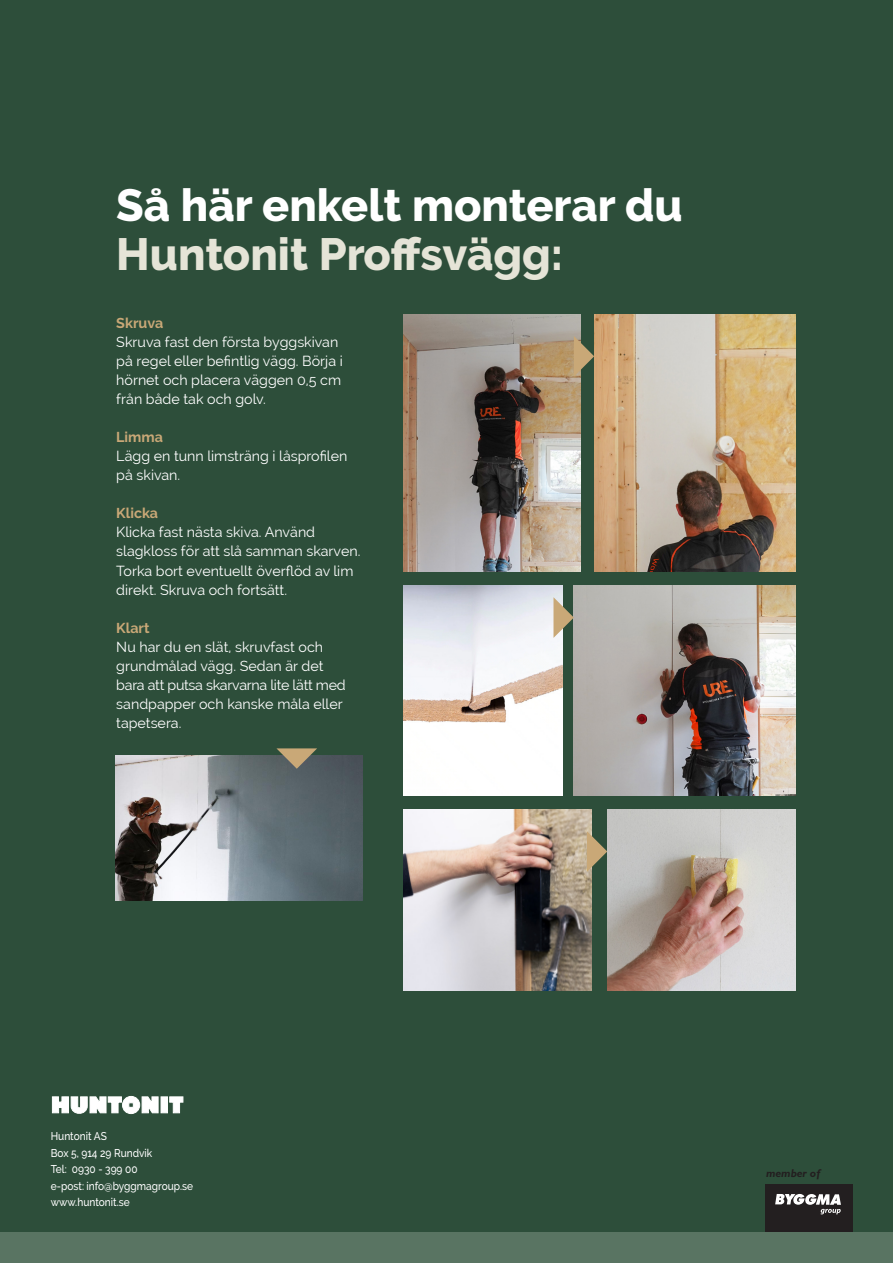
<style>
.page{position:relative;width:893px;height:1263px;background:#fff}
.page>*{position:absolute;margin:0;border:0;box-sizing:border-box;transform-origin:0 0}
.Subhead_2{font:800 45px/49.5px "Raleway";color:#fff}
.Subhead_2-2{font:14.25px/19px "Raleway";color:#fff}
.Subhead_2-3{font:700 14.25px "Raleway";color:#c9a877}
.t1{font:italic 700 11.4px "Gill Sans Std";color:#231f20}
.t2{font:500 11.25px/16.5px "Raleway";color:#fff;scale:.9 1}
.s1{color:#e5e4d7}
</style>
<div class="page">
<div style="left:0;top:0;width:893px;height:1232px;background:#2d4e3a"></div>
<div style="left:765px;top:1184px;width:87px;height:79px;background:#231f20"></div>
<svg style="left:775px;top:1194px;width:66px;height:20px"></svg>
<img style="left:404px;top:315px;width:176px;height:257px">
<img style="left:574px;top:585px;width:221px;height:211px">
<img style="left:594px;top:315px;width:201px;height:257px">
<img style="left:607px;top:810px;width:188px;height:181px">
<img style="left:404px;top:810px;width:188px;height:181px">
<svg style="left:574px;top:336px;width:20px;height:41px"></svg>
<svg style="left:587px;top:831px;width:20px;height:41px"></svg>
<img style="left:116px;top:755px;width:246px;height:145px">
<svg style="left:276px;top:748px;width:41px;height:21px"></svg>
<img style="left:404px;top:586px;width:158px;height:210px">
<svg style="left:553px;top:597px;width:21px;height:41px"></svg>
<svg style="left:169px;top:1096px;width:14px;height:18px"></svg>
<div style="left:161px;top:1097px;width:6px;height:16px;background:#fff"></div>
<div style="left:161px;top:1096px;width:7px;height:17px;border:1px solid #fff"></div>
<svg style="left:52px;top:1096px;width:107px;height:18px;background:#cdd5d0"></svg>
<div style="left:0;top:1232px;width:893px;height:31px;background:#597462"></div>
<p class="Subhead_2" style="left:116px;top:181px;width:568px">Så här enkelt monterar du<br><span class="s1">Huntonit Proffsvägg:</span></p>
<p class="Subhead_2-3" style="left:116px;top:315px;width:48px">Skruva</p>
<p class="Subhead_2-2" style="left:116px;top:333px;width:228px">Skruva fast den första byggskivan på regel eller befintlig vägg. Börja i hörnet och placera väggen 0,5 cm från både tak och golv.</p>
<p class="Subhead_2-3" style="left:116px;top:429px;width:48px">Limma</p>
<p class="Subhead_2-2" style="left:116px;top:447px;width:233px">Lägg en tunn limsträng i låsprofilen på skivan.</p>
<p class="Subhead_2-3" style="left:116px;top:505px;width:43px">Klicka</p>
<p class="Subhead_2-2" style="left:116px;top:523px;width:246px">Klicka fast nästa skiva. Använd slagkloss för att slå samman skarven.<br>Torka bort eventuellt överflöd av lim direkt. Skruva och fortsätt.</p>
<p class="Subhead_2-3" style="left:116px;top:619px;width:35px">Klart</p>
<p class="Subhead_2-2" style="left:116px;top:637px;width:231px">Nu har du en slät, skruvfast och grundmålad vägg. Sedan är det bara att putsa skarvarna lite lätt med sandpapper och kanske måla eller tapetsera.</p>
<p class="t2" style="left:51px;top:1128px;width:64px">Huntonit AS</p>
<p class="t2" style="left:51px;top:1145px;width:114px">Box 5, 914 29 Rundvik</p>
<p class="t2" style="left:51px;top:1161px;width:98px">Tel: 0930 - 399 00</p>
<p class="t2" style="left:51px;top:1178px;width:160px">e-post: info@byggmagroup.se www.huntonit.se</p>
<p class="t1" style="left:766px;top:1166px;width:56px">member of</p>
</div>
